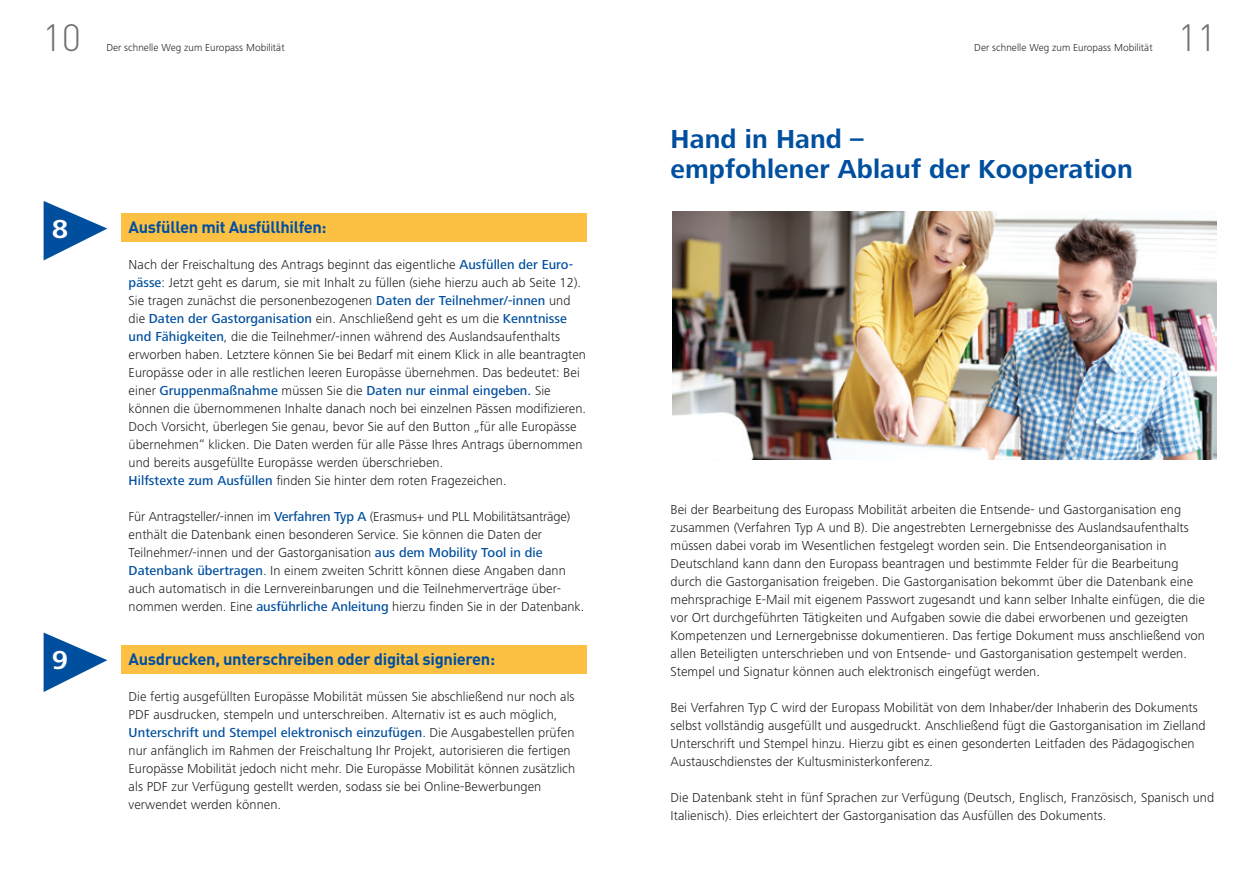
<style>
.page{position:relative;width:1259px;height:893px;background:#fff}
.page>*{position:absolute;margin:0;border:0;box-sizing:border-box;transform-origin:0 0}
.t1{font:300 37.5px "DIN";color:#70706f}
.t2{font:700 27px/30px "Frutiger Next LT";letter-spacing:.005em;color:#004f9f}
.t3{font:700 27px "Frutiger Next LT";color:#fff}
.t4{font:700 16.5px "DIN";letter-spacing:-.02em;color:#004f9f}
.t5{font:300 13.5px/18px "Frutiger Next LT";letter-spacing:.005em;color:#1d1d1b}
.t6{font:300 10.5px "Frutiger Next LT";letter-spacing:.005em;color:#1d1d1b}
.s1{font-weight:500;color:#004f9f}
</style>
<div class="page">
<div style="left:121px;top:214px;width:466px;height:28px;background:#fcc043"></div>
<div style="left:121px;top:645px;width:466px;height:29px;background:#fcc043"></div>
<svg style="left:44px;top:201px;width:63px;height:59px"></svg>
<svg style="left:44px;top:632px;width:63px;height:60px"></svg>
<img style="left:672px;top:212px;width:544px;height:247px">
<h1 class="t1" style="left:43px;top:15px;width:40px">10</h1>
<p class="t6" style="left:106px;top:42px;width:180px">Der schnelle Weg zum Europass Mobilität</p>
<p class="t6" style="left:974px;top:42px;width:180px">Der schnelle Weg zum Europass Mobilität</p>
<h1 class="t1" style="left:1177px;top:15px;width:40px">11</h1>
<h2 class="t3" style="left:52px;top:214px;width:17px">8</h2>
<h2 class="t3" style="left:52px;top:645px;width:17px">9</h2>
<p class="t4" style="left:129px;top:217px;width:200px">Ausfüllen mit Ausfüllhilfen:</p>
<p class="t5" style="left:129px;top:256px;width:459px">Nach der Freischaltung des Antrags beginnt das eigentliche <span class="s1">Ausfüllen der Euro&shy;pässe</span>: Jetzt geht es darum, sie mit Inhalt zu füllen (siehe hierzu auch ab Seite 12).<br>Sie tragen zunächst die personenbezogenen <span class="s1">Daten der Teilnehmer/-innen</span> und die <span class="s1">Daten der Gastorganisation</span> ein. Anschließend geht es um die <span class="s1">Kenntnisse und Fähigkeiten</span>, die die Teilnehmer/-innen während des Auslandsaufenthalts erworben haben. Letztere können Sie bei Bedarf mit einem Klick in alle beantragten Europässe oder in alle restlichen leeren Europässe übernehmen. Das bedeutet: Bei einer <span class="s1">Gruppenmaßnahme</span> müssen Sie die <span class="s1">Daten nur einmal eingeben.</span> Sie können die übernommenen Inhalte danach noch bei einzelnen Pässen modifizieren.<br>Doch Vorsicht, überlegen Sie genau, bevor Sie auf den Button „für alle Europässe übernehmen“ klicken. Die Daten werden für alle Pässe Ihres Antrags übernommen und bereits ausgefüllte Europässe werden überschrieben.<br><span class="s1">Hilfstexte zum Ausfüllen</span> finden Sie hinter dem roten Fragezeichen.</p>
<p class="t5" style="left:129px;top:508px;width:457px">Für Antragsteller/-innen im <span class="s1">Verfahren Typ A</span> (Erasmus+ und PLL Mobilitätsanträge) enthält die Datenbank einen besonderen Service. Sie können die Daten der Teilnehmer/-innen und der Gastorganisation <span class="s1">aus dem Mobility Tool in die Datenbank übertragen</span>. In einem zweiten Schritt können diese Angaben dann auch automatisch in die Lernvereinbarungen und die Teilnehmerverträge über&shy;nommen werden. Eine <span class="s1">ausführliche Anleitung</span> hierzu finden Sie in der Datenbank.</p>
<p class="t4" style="left:129px;top:649px;width:368px">Ausdrucken, unterschreiben oder digital signieren:</p>
<p class="t5" style="left:129px;top:688px;width:448px">Die fertig ausgefüllten Europässe Mobilität müssen Sie abschließend nur noch als PDF ausdrucken, stempeln und unterschreiben. Alternativ ist es auch möglich, <span class="s1">Unterschrift und Stempel elektronisch einzufügen</span>. Die Ausgabestellen prüfen nur anfänglich im Rahmen der Freischaltung Ihr Projekt, autorisieren die fertigen Europässe Mobilität jedoch nicht mehr. Die Europässe Mobilität können zusätzlich als PDF zur Verfügung gestellt werden, sodass sie bei Online-Bewerbungen verwendet werden können.</p>
<h2 class="t2" style="left:670px;top:124px;width:464px">Hand in Hand –<br>empfohlener Ablauf der Kooperation</h2>
<p class="t5" style="left:670px;top:501px;width:536px">Bei der Bearbeitung des Europass Mobilität arbeiten die Entsende- und Gastorganisation eng zusammen (Verfahren Typ A und B). Die angestrebten Lernergebnisse des Auslandsaufenthalts müssen dabei vorab im Wesentlichen festgelegt worden sein. Die Entsendeorganisation in Deutschland kann dann den Europass beantragen und bestimmte Felder für die Bearbeitung durch die Gastorganisation freigeben. Die Gastorganisation bekommt über die Datenbank eine mehrsprachige E-Mail mit eigenem Passwort zugesandt und kann selber Inhalte einfügen, die die vor Ort durchgeführten Tätigkeiten und Aufgaben sowie die dabei erworbenen und gezeigten Kompetenzen und Lernergebnisse dokumentieren. Das fertige Dokument muss anschließend von allen Beteiligten unterschrieben und von Entsende- und Gastorganisation gestempelt werden.<br>Stempel und Signatur können auch elektronisch eingefügt werden.</p>
<p class="t5" style="left:670px;top:699px;width:536px">Bei Verfahren Typ C wird der Europass Mobilität von dem Inhaber/der Inhaberin des Dokuments selbst vollständig ausgefüllt und ausgedruckt. Anschließend fügt die Gastorganisation im Zielland Unterschrift und Stempel hinzu. Hierzu gibt es einen gesonderten Leitfaden des Pädagogischen Austauschdienstes der Kultusministerkonferenz.</p>
<p class="t5" style="left:670px;top:789px;width:545px">Die Datenbank steht in fünf Sprachen zur Verfügung (Deutsch, Englisch, Französisch, Spanisch und<br>Italienisch). Dies erleichtert der Gastorganisation das Ausfüllen des Dokuments.</p>
</div>
